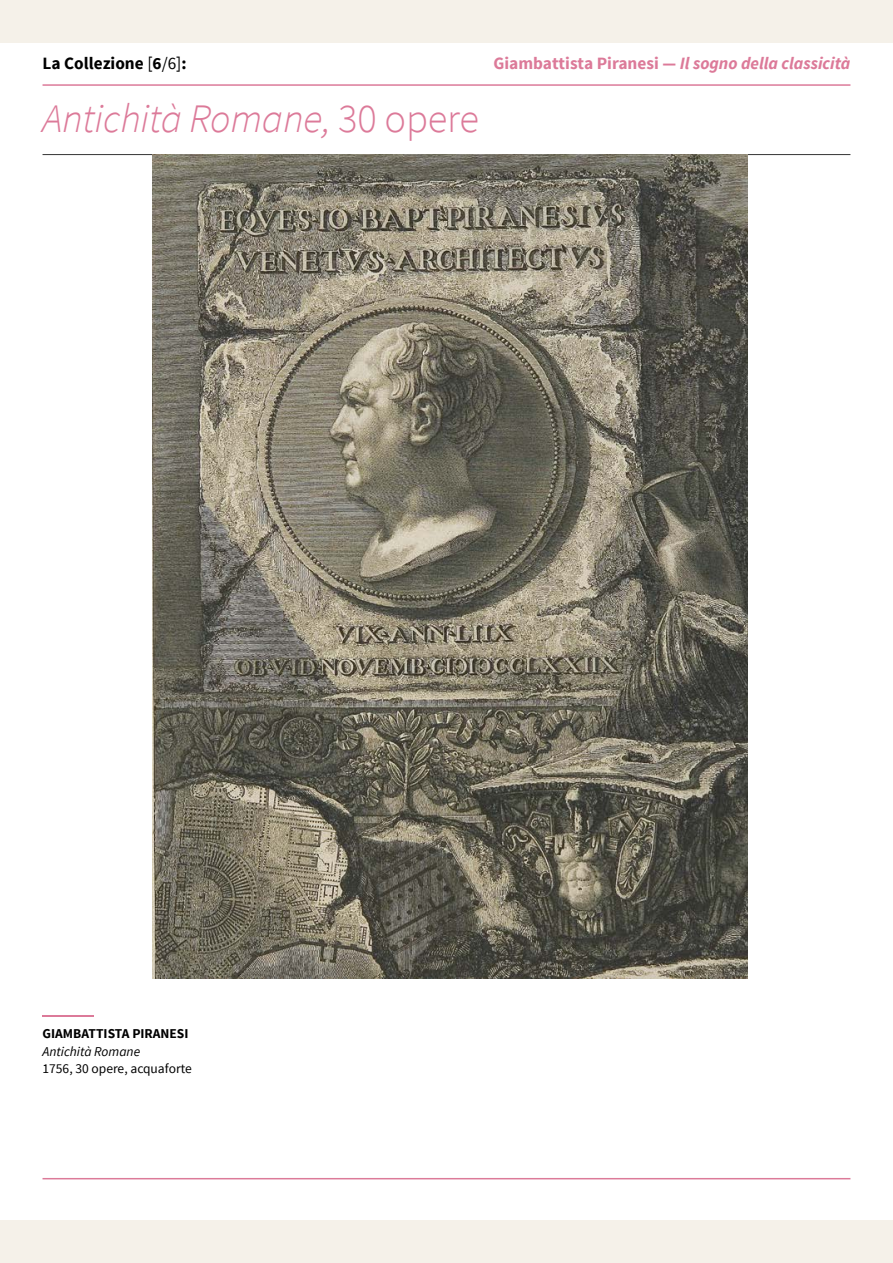
<style>
.page{position:relative;width:893px;height:1263px;background:#fff}
.page>*{position:absolute;margin:0;border:0;box-sizing:border-box;transform-origin:0 0}
.t1{font:italic 300 40.5px "Source Sans Pro";letter-spacing:-.005em;color:#dc7a99}
.t2{font:italic 700 17.25px "Source Sans Pro";color:#dc7a99}
.t3{font:700 17.25px "Source Sans Pro";color:#000}
.t4{font:13.5px "Source Sans Pro";color:#000}
.t5{font:700 13.5px "Source Sans Pro";color:#000}
.t6{font:italic 13.5px "Source Sans Pro";color:#000}
.s1{font-weight:400}
.s2{font-style:normal}
</style>
<div class="page">
<hr style="left:43px;top:84px;width:807px;height:2px;background:#dc7a99">
<hr style="left:43px;top:1178px;width:807px;height:1px;background:#dc7a99">
<hr style="left:43px;top:1015px;width:51px;height:2px;background:#dc7a99">
<div style="left:0;top:0;width:893px;height:43px;background:#f5f1e9"></div>
<div style="left:0;top:1220px;width:893px;height:43px;background:#f5f1e9"></div>
<hr style="left:43px;top:154px;width:807px;height:1px;background:#000">
<img style="left:153px;top:154px;width:595px;height:824px">
<p class="t3" style="left:43px;top:52px;width:146px">La Collezione <span class="s1">[</span>6<span class="s1">/6]</span>:</p>
<p class="t2" style="left:493px;top:52px;width:359px"><span class="s2">Giambattista Piranesi —</span> Il sogno della classicità</p>
<h1 class="t1" style="left:43px;top:94px;width:438px">Antichità Romane, <span class="s2">30 opere</span></h1>
<p class="t5" style="left:43px;top:1025px;width:147px">GIAMBATTISTA PIRANESI</p>
<p class="t6" style="left:43px;top:1043px;width:99px">Antichità Romane</p>
<p class="t4" style="left:43px;top:1060px;width:151px">1756, 30 opere, acquaforte</p>
</div>
